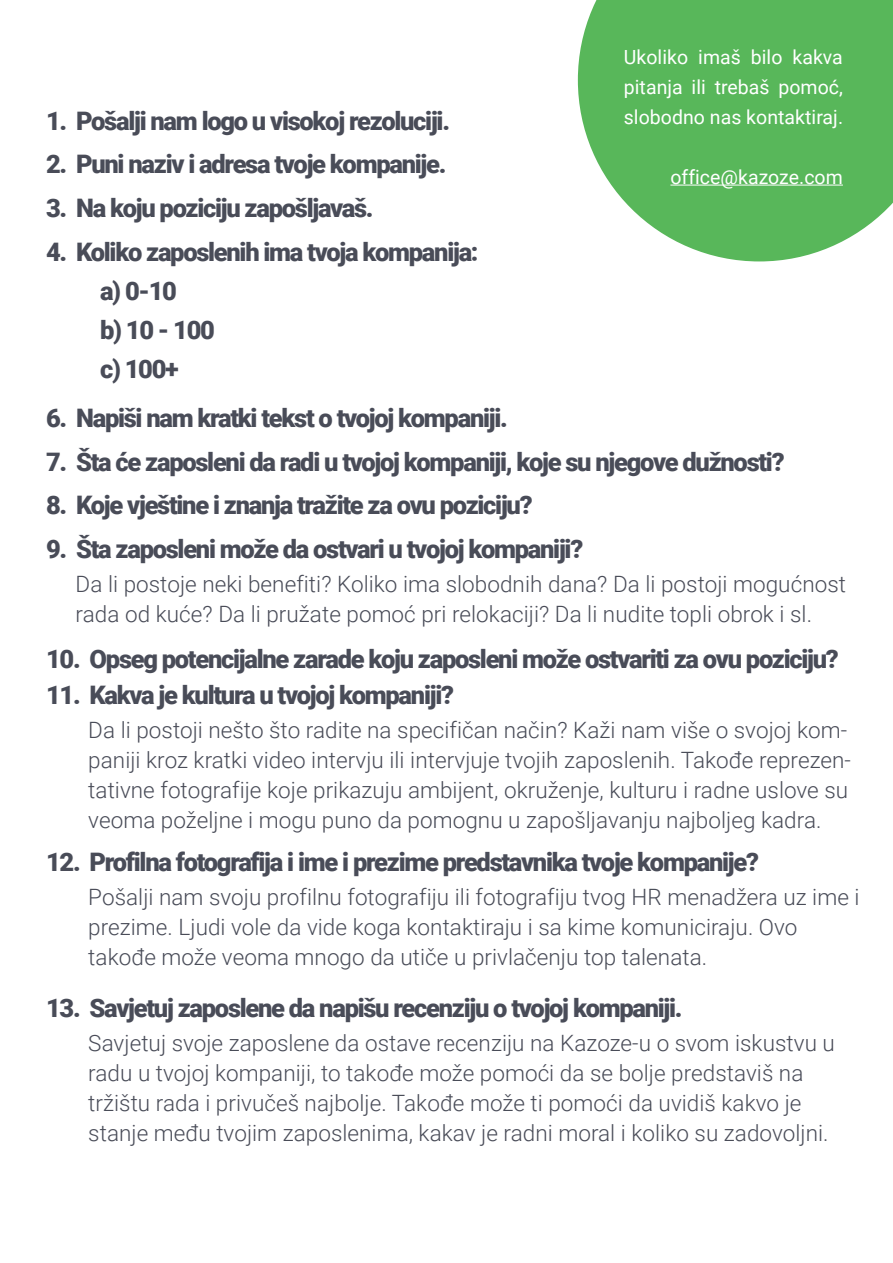
<style>
.page{position:relative;width:893px;height:1263px;background:#fff}
.page>*{position:absolute;margin:0;border:0;box-sizing:border-box;transform-origin:0 0}
.t1{font:900 25.5px/39px "Roboto";letter-spacing:-.05em;color:#494c58}
.t2{font:300 22.5px/30px "Roboto";color:#494c58}
.t3{font:19.5px/30px "Roboto";color:#fff;text-align:justify}
</style>
<div class="page">
<svg style="left:578px;top:0;width:315px;height:261px;background:#6cc06e"></svg>
<hr style="left:670px;top:185px;width:173px;height:1px;background:#fff">
<p class="t1" style="left:46px;top:100px;width:405px">1. Pošalji nam logo u visokoj rezoluciji.</p>
<p class="t1" style="left:46px;top:144px;width:402px">2. Puni naziv i adresa tvoje kompanije.</p>
<p class="t1" style="left:46px;top:187px;width:329px">3. Na koju poziciju zapošljavaš.</p>
<p class="t1" style="left:100px;top:231px;width:380px;text-indent:-54px">4. Koliko zaposlenih ima tvoja kompanija: a) 0-10<br>b) 10 - 100<br>c) 100+</p>
<p class="t3" style="left:624px;top:41px;width:221px">Ukoliko imaš bilo kakva pitanja ili trebaš pomoć, slobodno nas kontaktiraj.</p>
<p class="t3" style="left:670px;top:161px;width:174px">office@kazoze.com</p>
<p class="t1" style="left:46px;top:397px;width:463px">6. Napiši nam kratki tekst o tvojoj kompaniji.</p>
<p class="t1" style="left:46px;top:441px;width:740px">7. Šta će zaposleni da radi u tvojoj kompaniji, koje su njegove dužnosti?</p>
<p class="t1" style="left:46px;top:485px;width:488px">8. Koje vještine i znanja tražite za ovu poziciju?</p>
<p class="t1" style="left:46px;top:528px;width:539px">9. Šta zaposleni može da ostvari u tvojoj kompaniji?</p>
<p class="t2" style="left:76px;top:568px;width:772px">Da li postoje neki benefiti? Koliko ima slobodnih dana? Da li postoji mogućnost rada od kuće? Da li pružate pomoć pri relokaciji? Da li nudite topli obrok i sl.</p>
<p class="t1" style="left:46px;top:638px;width:794px">10. Opseg potencijalne zarade koju zaposleni može ostvariti za ovu poziciju?</p>
<p class="t1" style="left:46px;top:674px;width:409px">11. Kakva je kultura u tvojoj kompaniji?</p>
<p class="t2" style="left:88px;top:714px;width:764px">Da li postoji nešto što radite na specifičan način? Kaži nam više o svojoj kom&shy;paniji kroz kratki video intervju ili intervjuje tvojih zaposlenih. Takođe reprezen&shy;tativne fotografije koje prikazuju ambijent, okruženje, kulturu i radne uslove su veoma poželjne i mogu puno da pomognu u zapošljavanju najboljeg kadra.</p>
<p class="t1" style="left:46px;top:841px;width:714px">12. Profilna fotografija i ime i prezime predstavnika tvoje kompanije?</p>
<p class="t2" style="left:88px;top:881px;width:773px">Pošalji nam svoju profilnu fotografiju ili fotografiju tvog HR menadžera uz ime i prezime. Ljudi vole da vide koga kontaktiraju i sa kime komuniciraju. Ovo takođe može veoma mnogo da utiče u privlačenju top talenata.</p>
<p class="t1" style="left:46px;top:987px;width:638px">13. Savjetuj zaposlene da napišu recenziju o tvojoj kompaniji.</p>
<p class="t2" style="left:88px;top:1027px;width:748px">Savjetuj svoje zaposlene da ostave recenziju na Kazoze-u o svom iskustvu u radu u tvojoj kompaniji, to takođe može pomoći da se bolje predstaviš na tržištu rada i privučeš najbolje. Takođe može ti pomoći da uvidiš kakvo je stanje među tvojim zaposlenima, kakav je radni moral i koliko su zadovoljni.</p>
</div>
